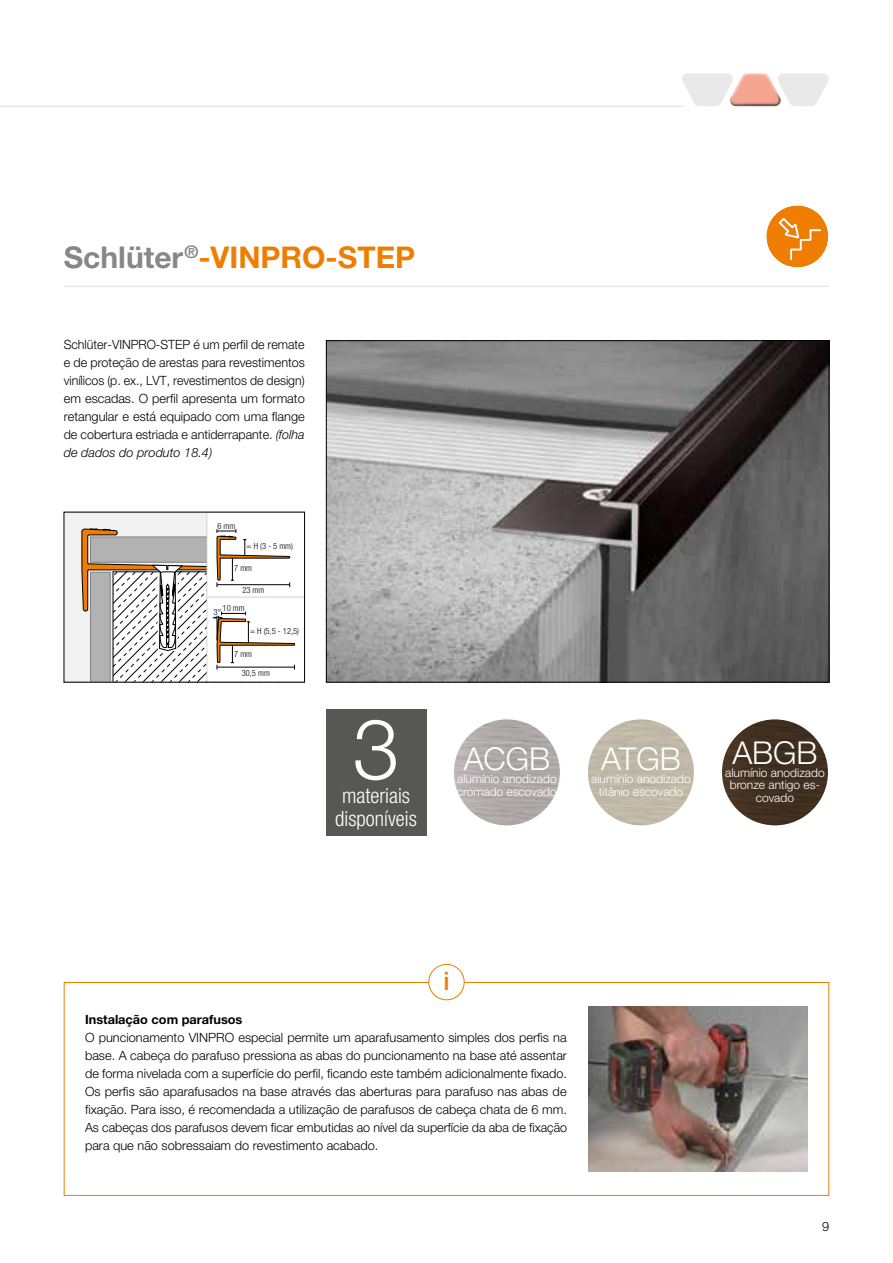
<style>
.page{position:relative;width:893px;height:1263px;background:#fff}
.page>*{position:absolute;margin:0;border:0;box-sizing:border-box;transform-origin:0 0}
.t1{font:300 84px "Helvetica Neue LT Pro";color:#fff}
.headline_12pt_orange{font:300 31.5px "Helvetica Neue LT Pro";color:#fff}
.Produktbeschreibung{font:700 30px "Helvetica Neue LT Pro";color:#ef7d00}
.t2{font:500 25.5px "Helvetica Neue LT Pro";color:#ef7d00}
.t3{font:300 condensed 21px "Helvetica Neue LT Pro";color:#fff}
.Produktbeschreibung-2{font:300 12.75px/18px "Helvetica Neue LT Pro";color:#000;text-align:justify}
.Produktbeschreibung-3{font:700 12.75px "Helvetica Neue LT Pro";color:#000}
.headline_12pt_orange-2{font:300 12px/12.8px "Helvetica Neue LT Pro";color:#fff;text-align:center}
.t4{font:300 condensed 8.55px "Helvetica Neue LTW1 G";color:#000}
.s1{color:#878787}
.s2{font-style:italic}
</style>
<div class="page">
<hr style="left:0;top:106px;width:685px;height:1px;background:#e9e9e9">
<div style="left:64px;top:982px;width:765px;height:214px;background:#fff;border:1px solid #ef7d00"></div>
<div style="left:429px;top:964px;width:35px;height:36px;background:#fff;border-radius:50%"></div>
<div style="left:428px;top:964px;width:37px;height:36px;border:1px solid #ef7d00;border-radius:50%"></div>
<svg style="left:66px;top:514px;width:237px;height:166px"></svg>
<img style="left:328px;top:342px;width:499px;height:338px">
<div style="left:766px;top:205px;width:62px;height:63px;background:#ef7d00;border-radius:50%"></div>
<svg style="left:777px;top:216px;width:45px;height:45px"></svg>
<div style="left:765px;top:205px;width:64px;height:63px;border:1px solid #fff;border-radius:50%"></div>
<img style="left:588px;top:1006px;width:220px;height:166px">
<svg style="left:682px;top:73px;width:147px;height:33px"></svg>
<img style="left:721px;top:719px;width:108px;height:107px;border-radius:54px">
<div style="left:587px;top:719px;width:107px;height:107px;background:#c0b9a7;border-radius:54px"></div>
<img style="left:453px;top:719px;width:107px;height:107px;border-radius:54px">
<hr style="left:64px;top:286px;width:765px;height:1px;background:#e9e9e9">
<div style="left:326px;top:709px;width:100px;height:126px;background:#575756"></div>
<p class="Produktbeschreibung" style="left:64px;top:239px;width:353px"><span class="s1">Schlüter</span><sup>®</sup>-VINPRO-STEP</p>
<p class="Produktbeschreibung-2" style="left:64px;top:335px;width:243px">Schlüter-VINPRO-STEP é um perfil de remate e de proteção de arestas para revestimentos vinílicos (p. ex., LVT, revestimentos de design) em escadas. O perfil apresenta um formato retangular e está equipado com uma flange de cobertura estriada e antiderrapante. <span class="s2">(folha de dados do produto 18.4)</span></p>
<p class="t4" style="left:217px;top:521px;width:19px">6 mm</p>
<p class="t4" style="left:247px;top:541px;width:48px">= H (3 - 5 mm)</p>
<p class="t4" style="left:234px;top:563px;width:19px">7 mm</p>
<p class="t4" style="left:242px;top:585px;width:24px">23 mm</p>
<p class="t4" style="left:223px;top:603px;width:24px">10 mm</p>
<p class="t4" style="left:214px;top:607px;width:9px">3°</p>
<p class="t4" style="left:250px;top:626px;width:51px">= H (5,5 - 12,5)</p>
<p class="t4" style="left:234px;top:649px;width:19px">7 mm</p>
<p class="t4" style="left:242px;top:668px;width:30px">30,5 mm</p>
<p class="t1" style="left:353px;top:698px;width:48px">3</p>
<p class="t3" style="left:331px;top:783px;width:91px">Oberflächen</p>
<p class="t3" style="left:342px;top:807px;width:69px">erhältlich</p>
<p class="t3" style="left:342px;top:783px;width:70px">materiais</p>
<p class="t3" style="left:335px;top:807px;width:83px">disponíveis</p>
<p class="headline_12pt_orange" style="left:464px;top:740px;width:88px">ACGB</p>
<p class="headline_12pt_orange-2" style="left:457px;top:772px;width:101px;text-align:left">alumínio anodizado cromado escovado</p>
<p class="headline_12pt_orange" style="left:601px;top:740px;width:81px">ATGB</p>
<p class="headline_12pt_orange-2" style="left:591px;top:772px;width:101px">alumínio anodizado titânio escovado</p>
<p class="headline_12pt_orange" style="left:732px;top:733px;width:87px">ABGB</p>
<p class="headline_12pt_orange-2" style="left:725px;top:766px;width:101px">alumínio anodizado bronze antigo es&shy;covado</p>
<p class="t2" style="left:443px;top:965px;width:8px">i</p>
<p class="Produktbeschreibung-3" style="left:85px;top:1012px;width:159px">Instalação com parafusos</p>
<p class="Produktbeschreibung-2" style="left:85px;top:1028px;width:484px">O puncionamento VINPRO especial permite um aparafusamento simples dos perfis na base. A cabeça do parafuso pressiona as abas do puncionamento na base até assentar de forma nivelada com a superfície do perfil, ficando este também adicionalmente fixado.<br>Os perfis são aparafusados na base através das aberturas para parafuso nas abas de fixação. Para isso, é recomendada a utilização de parafusos de cabeça chata de 6 mm.<br>As cabeças dos parafusos devem ficar embutidas ao nível da superfície da aba de fixação para que não sobressaiam do revestimento acabado.</p>
<p class="Produktbeschreibung-2" style="left:822px;top:1217px;width:9px">9</p>
</div>
